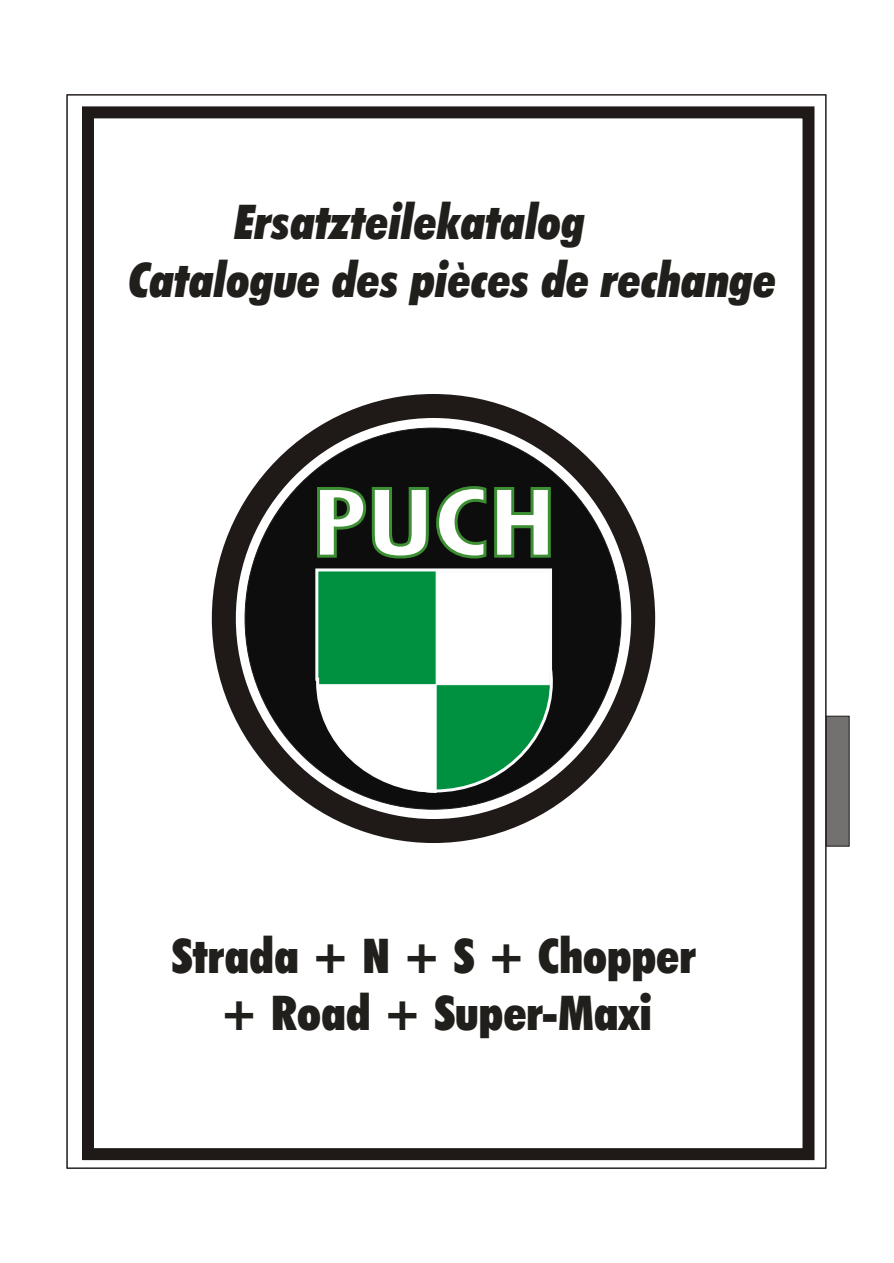
<style>
.page{position:relative;width:894px;height:1263px;background:#fff}
.page>*{position:absolute;margin:0;border:0;box-sizing:border-box;transform-origin:0 0}
.t1{font:94.95px "Futura Bd Cn BT";color:#fff;scale:1.28 1}
.t2{font:48px/57.6px "Futura X Blk Cn It BT";color:#211f1c}
.t3{font:48px/57.6px "Futura X Blk Cn BT";color:#211f1c;text-align:center}
</style>
<div class="page">
<div style="left:82px;top:106px;width:733px;height:1054px;border:12px solid #1f1a17"></div>
<svg style="left:212px;top:394px;width:443px;height:449px;fill:#1f1a17"></svg>
<div style="left:245px;top:428px;width:376px;height:381px;background:#0d0d0d;border:1px solid #1f1a17;border-radius:50%"></div>
<svg style="left:314px;top:568px;width:240px;height:226px;background:#158848"></svg>
<div style="left:436px;top:571px;width:114px;height:114px;background:#fff;border:1px solid #fcfcfc"></div>
<svg style="left:318px;top:684px;width:118px;height:109px"></svg>
<div style="left:826px;top:716px;width:23px;height:130px;background:#737070;border:1px solid #1f1a17"></div>
<p class="t2" style="left:129px;top:198px;width:649px;text-indent:106px">Ersatzteilekatalog<br>Catalogue des pièces de rechange</p>
<h1 class="t1" style="left:312px;top:484px;width:192px">PUCH</h1>
<p class="t3" style="left:172px;top:931px;width:526px">Strada + N + S + Chopper + Road + Super-Maxi</p>
</div>
